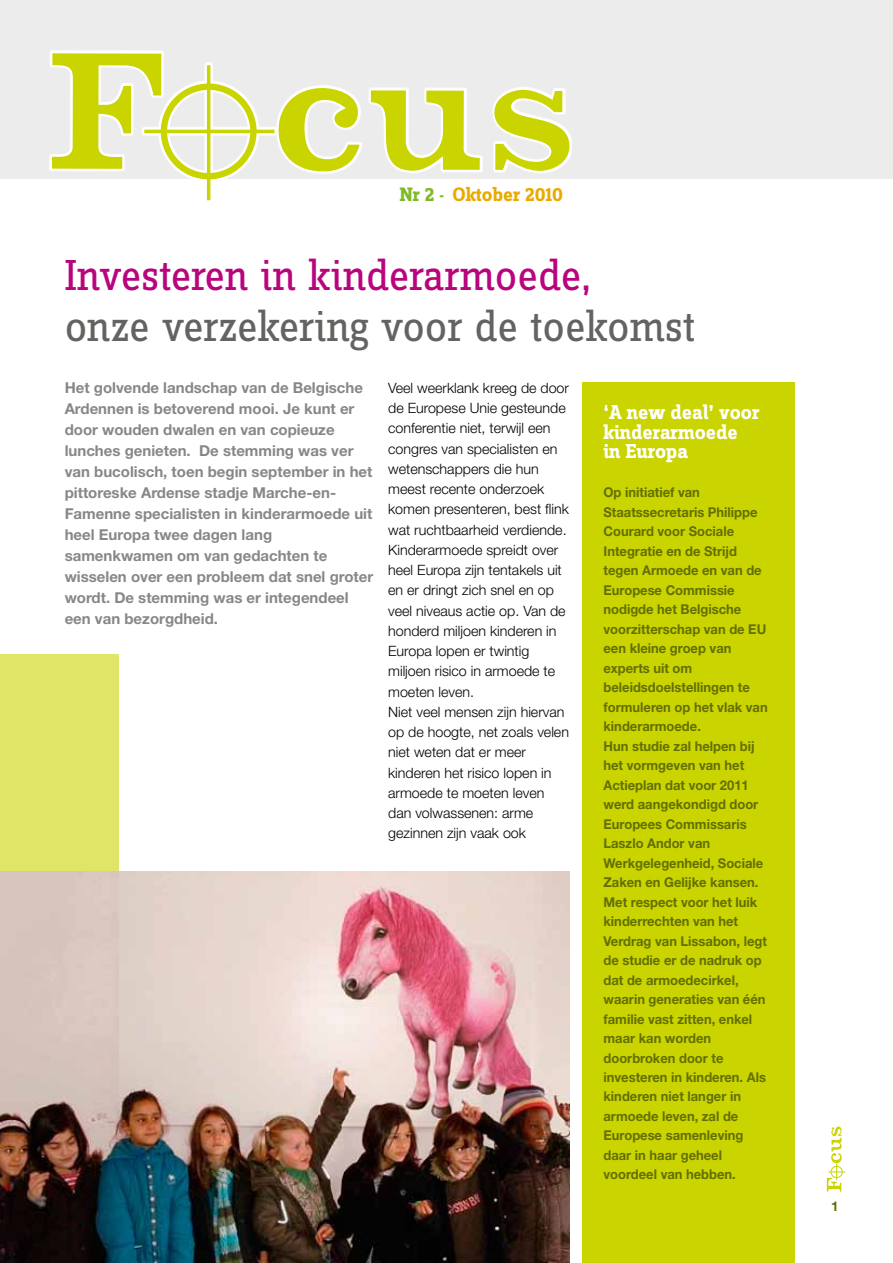
<style>
.page{position:relative;width:893px;height:1263px;background:#fff}
.page>*{position:absolute;margin:0;border:0;box-sizing:border-box;transform-origin:0 0}
.t1{font:45px "Zine Slab Dis";letter-spacing:-.01em;color:#636362}
.t2{font:45px "Zine Slab Dis";letter-spacing:-.01em;color:#b9057d}
.t3{font:700 21px/19.5px "Zine Slab Dis";color:#fff}
.t4{font:700 20.25px "Zine Slab Dis";color:#e9aa00}
.t5{font:700 15px/21px "Helvetica Neue LT Std";color:#878786}
.t6{font:300 14.25px/20.2px "Helvetica Neue LT Std";color:#000}
.t7{font:700 13.5px/19.5px "Helvetica Neue LT Std";color:#626f00;scale:.96 1}
.t8{font:700 13.5px "Helvetica Neue LT Std";color:#626f00}
.s1{color:#7fba25}
.s2{font-size:16.5px;color:#7fba25}
</style>
<div class="page">
<svg style="left:827px;top:1126px;width:18px;height:65px"></svg>
<div style="left:0;top:0;width:893px;height:179px;background:#ececed"></div>
<div style="left:0;top:655px;width:119px;height:608px;background:#dfe566"></div>
<div style="left:582px;top:383px;width:212px;height:880px;background:#cad400"></div>
<svg style="left:49px;top:50px;width:523px;height:151px"></svg>
<svg style="left:52px;top:53px;width:109px;height:116px"></svg>
<svg style="left:279px;top:88px;width:81px;height:83px"></svg>
<svg style="left:371px;top:90px;width:109px;height:81px"></svg>
<svg style="left:494px;top:90px;width:75px;height:81px"></svg>
<div style="left:161px;top:84px;width:96px;height:95px;border:6px solid #cad400;border-radius:50%"></div>
<hr style="left:207px;top:65px;width:3px;height:135px;background:#cad400">
<hr style="left:144px;top:130px;width:130px;height:3px;background:#cad400">
<img style="left:0;top:872px;width:569px;height:391px">
<h3 class="t4" style="left:400px;top:184px;width:165px"><span class="s1">Nr 2</span> <span class="s2">-</span> Oktober 2010</h3>
<h1 class="t2" style="left:65px;top:254px;width:528px">Investeren in kinderarmoede,</h1>
<h1 class="t1" style="left:65px;top:305px;width:632px">onze verzekering voor de toekomst</h1>
<p class="t5" style="left:65px;top:377px;width:310px">Het golvende landschap van de Belgische Ardennen is betoverend mooi. Je kunt er door wouden dwalen en van copieuze lunches genieten. De stemming was ver van bucolisch, toen begin september in het pittoreske Ardense stadje Marche-en-Famenne specialisten in kinderarmoede uit heel Europa twee dagen lang samenkwamen om van gedachten te wisselen over een probleem dat snel groter wordt. De stemming was er integendeel een van bezorgdheid.</p>
<p class="t6" style="left:388px;top:377px;width:182px">Veel weerklank kreeg de door de Europese Unie gesteunde conferentie niet, terwijl een congres van specialisten en wetenschappers die hun meest recente onderzoek komen presenteren, best flink wat ruchtbaarheid verdiende.<br>Kinderarmoede spreidt over heel Europa zijn tentakels uit en er dringt zich snel en op veel niveaus actie op. Van de honderd miljoen kinderen in<br>Europa lopen er twintig miljoen risico in armoede te moeten leven.<br>Niet veel mensen zijn hiervan op de hoogte, net zoals velen niet weten dat er meer kinderen het risico lopen in armoede te moeten leven dan volwassenen: arme gezinnen zijn vaak ook</p>
<h2 class="t3" style="left:603px;top:403px;width:157px">‘A new deal’ voor kinderarmoede in Europa</h2>
<p class="t7" style="left:603px;top:482px;width:173px">Op initiatief van<br>Staatssecretaris Philippe<br>Courard voor Sociale<br>Integratie en de Strijd tegen Armoede en van de<br>Europese Commissie nodigde het Belgische voorzitterschap van de EU een kleine groep van experts uit om beleidsdoelstellingen te formuleren op het vlak van kinderarmoede.<br>Hun studie zal helpen bij het vormgeven van het<br>Actieplan dat voor 2011 werd aangekondigd door<br>Europees Commissaris<br>Laszlo Andor van<br>Werkgelegenheid, Sociale<br>Zaken en Gelijke kansen.<br>Met respect voor het luik kinderrechten van het<br>Verdrag van Lissabon, legt de studie er de nadruk op dat de armoedecirkel, waarin generaties van één familie vast zitten, enkel maar kan worden doorbroken door te investeren in kinderen. Als kinderen niet langer in armoede leven, zal de<br>Europese samenleving daar in haar geheel voordeel van hebben.</p>
<p class="t8" style="left:831px;top:1198px;width:9px">1</p>
</div>
